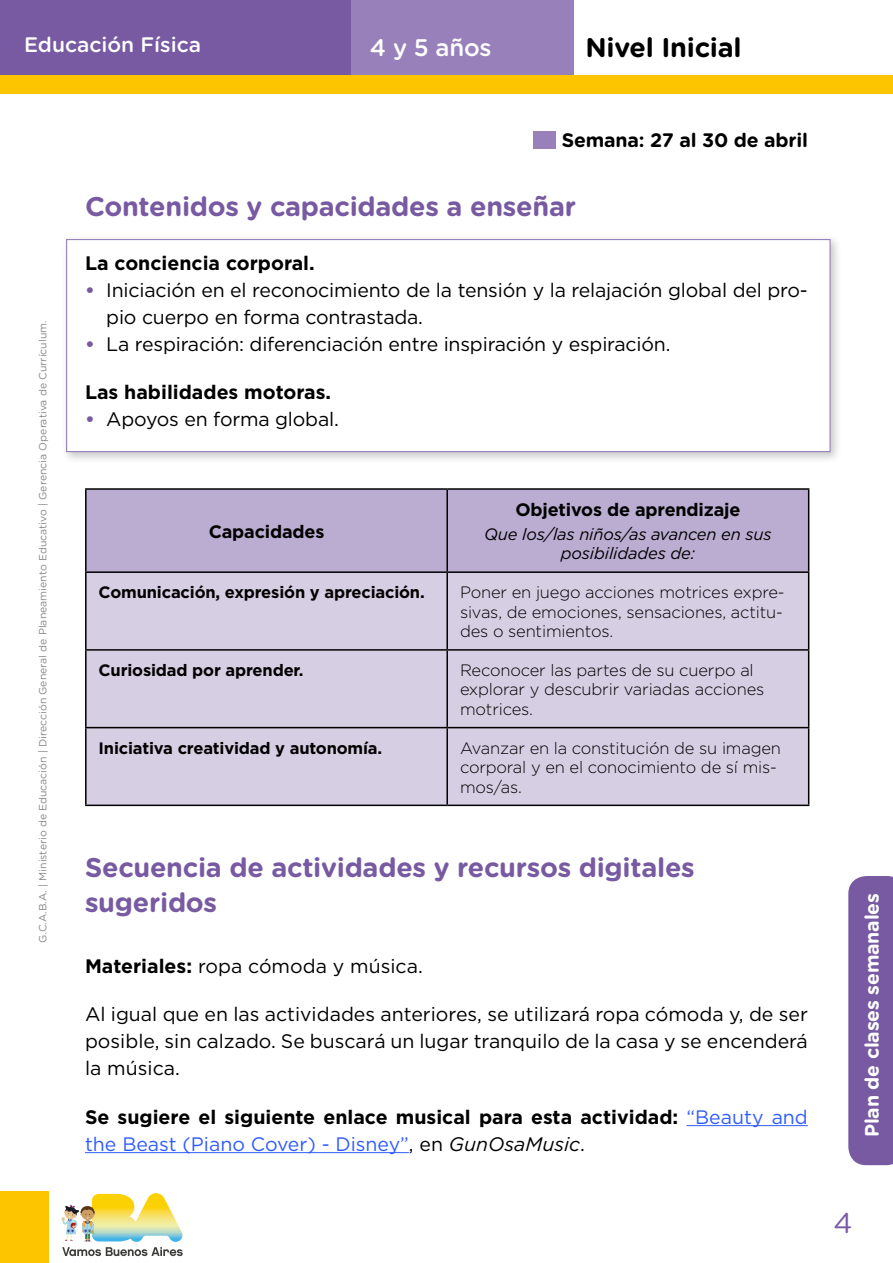
<style>
.page{position:relative;width:893px;height:1263px;background:#fff}
.page>*{position:absolute;margin:0;border:0;box-sizing:border-box;transform-origin:0 0}
.t1{font:28.5px "Gotham Rounded";color:#785aa2}
.t2{font:700 27px/34.5px "Gotham Rounded";letter-spacing:-.01em;color:#785aa2}
.t3{font:700 27px "Gotham Rounded";letter-spacing:-.01em;color:#000}
.t4{font:500 24px "Gotham Rounded";color:#fff}
.t5{font:500 21px "Gotham Rounded";color:#fff}
.t6{font:19.5px/27px "Gotham";letter-spacing:-.01em;color:#000}
.t7{font:700 19.5px/27px "Gotham";color:#000}
.t8{font:700 19.5px "Gotham Rounded";letter-spacing:-.01em;color:#fff}
.t9{font:700 19.5px "Gotham Rounded";letter-spacing:-.01em;color:#000}
.t10{font:700 18px "Gotham";letter-spacing:-.01em;color:#000}
.t11{font:300 16.5px/19.5px "Gotham";letter-spacing:-.01em;color:#000}
.t12{font:700 16.5px "Gotham";letter-spacing:-.01em;color:#000}
.t13{font:italic 16.5px/19.5px "Gotham";letter-spacing:-.01em;color:#000;text-align:center}
.t14{font:10.5px "Gotham Rounded";color:#878787}
.s1{font-weight:700;color:#785aa2}
.s2{font-weight:700}
.s3{font-weight:400;color:#305cff}
.s4{font-weight:400}
.s5{font-weight:400;font-style:italic}
</style>
<div class="page">
<div style="left:0;top:1191px;width:48px;height:72px;background:#fdc500"></div>
<div style="left:0;top:0;width:351px;height:78px;background:#785aa2"></div>
<div style="left:351px;top:0;width:223px;height:78px;background:#9880ba"></div>
<div style="left:0;top:75px;width:893px;height:19px;background:#fdc500"></div>
<svg style="left:848px;top:876px;width:45px;height:289px;background:#7c5fa5"></svg>
<svg style="left:61px;top:1193px;width:122px;height:63px"></svg>
<div style="left:61px;top:234px;width:780px;height:230px;background:#000;opacity:.22"></div>
<div style="left:66px;top:239px;width:765px;height:213px;background:#fff;border:1px solid #9880ba"></div>
<hr style="left:686px;top:1125px;width:122px;height:1px;background:#305cff">
<hr style="left:85px;top:1152px;width:324px;height:1px;background:#305cff">
<div style="left:534px;top:131px;width:22px;height:18px;background:#9880ba"></div>
<div style="left:87px;top:490px;width:721px;height:81px;background:#bbacd1"></div>
<div style="left:87px;top:573px;width:721px;height:231px;background:#d6cee3"></div>
<hr style="left:85px;top:488px;width:362px;height:2px;background:#000">
<hr style="left:85px;top:490px;width:2px;height:81px;background:#000">
<hr style="left:447px;top:488px;width:362px;height:2px;background:#000">
<hr style="left:446px;top:490px;width:2px;height:81px;background:#000">
<hr style="left:808px;top:490px;width:1px;height:81px;background:#000">
<hr style="left:85px;top:571px;width:362px;height:2px;background:#000">
<hr style="left:85px;top:573px;width:2px;height:76px;background:#000">
<hr style="left:447px;top:571px;width:362px;height:2px;background:#000">
<hr style="left:446px;top:573px;width:2px;height:76px;background:#000">
<hr style="left:808px;top:573px;width:1px;height:76px;background:#000">
<hr style="left:85px;top:649px;width:362px;height:2px;background:#000">
<hr style="left:85px;top:651px;width:2px;height:76px;background:#000">
<hr style="left:447px;top:649px;width:362px;height:2px;background:#000">
<hr style="left:446px;top:651px;width:2px;height:76px;background:#000">
<hr style="left:808px;top:651px;width:1px;height:76px;background:#000">
<hr style="left:85px;top:727px;width:362px;height:1px;background:#000">
<hr style="left:85px;top:728px;width:2px;height:76px;background:#000">
<hr style="left:447px;top:727px;width:362px;height:1px;background:#000">
<hr style="left:446px;top:728px;width:2px;height:76px;background:#000">
<hr style="left:808px;top:728px;width:1px;height:76px;background:#000">
<hr style="left:85px;top:804px;width:362px;height:2px;background:#000">
<hr style="left:447px;top:804px;width:362px;height:2px;background:#000">
<p class="t5" style="left:24px;top:30px;width:179px">Educación Física</p>
<p class="t4" style="left:370px;top:31px;width:123px">4 y 5 años</p>
<h2 class="t3" style="left:585px;top:28px;width:158px">Nivel Inicial</h2>
<p class="t14" style="left:36px;top:943px;width:624px;rotate:-90deg">G.C.A.B.A. | Ministerio de Educación | Dirección General de Planeamiento Educativo | Gerencia Operativa de Currículum.</p>
<p class="t9" style="left:562px;top:126px;width:248px">Semana: 27 al 30 de abril</p>
<h2 class="t2" style="left:85px;top:188px;width:493px">Contenidos y capacidades a enseñar</h2>
<p class="t7" style="left:85px;top:250px;width:231px">La conciencia corporal.</p>
<p class="t6" style="left:106px;top:276px;width:703px;text-indent:-21px"><span class="s1">•</span> Iniciación en el reconocimiento de la tensión y la relajación global del pro&shy;pio cuerpo en forma contrastada.</p>
<p class="t6" style="left:85px;top:330px;width:587px"><span class="s1">•</span> La respiración: diferenciación entre inspiración y espiración.</p>
<p class="t7" style="left:85px;top:379px;width:248px">Las habilidades motoras.</p>
<p class="t6" style="left:85px;top:406px;width:255px"><span class="s1">•</span> Apoyos en forma global.</p>
<p class="t10" style="left:209px;top:519px;width:117px">Capacidades</p>
<p class="t10" style="left:515px;top:498px;width:227px">Objetivos de aprendizaje</p>
<p class="t13" style="left:484px;top:524px;width:289px">Que los/las niños/as avancen en sus posibilidades de:</p>
<p class="t12" style="left:99px;top:581px;width:328px">Comunicación, expresión y apreciación.</p>
<p class="t11" style="left:460px;top:582px;width:326px;text-align:justify">Poner en juego acciones motrices expre&shy;sivas, de emociones, sensaciones, actitu&shy;des o sentimientos.</p>
<p class="t12" style="left:99px;top:659px;width:207px">Curiosidad por aprender.</p>
<p class="t11" style="left:460px;top:660px;width:306px">Reconocer las partes de su cuerpo al explorar y descubrir variadas acciones motrices.</p>
<p class="t12" style="left:99px;top:737px;width:285px">Iniciativa creatividad y autonomía.</p>
<p class="t11" style="left:460px;top:737px;width:323px">Avanzar en la constitución de su imagen corporal y en el conocimiento de sí mis&shy;mos/as.</p>
<h2 class="t2" style="left:85px;top:849px;width:611px">Secuencia de actividades y recursos digitales sugeridos</h2>
<p class="t6" style="left:85px;top:952px;width:339px"><span class="s2">Materiales:</span> ropa cómoda y música.</p>
<p class="t6" style="left:85px;top:1000px;width:724px;text-align:justify">Al igual que en las actividades anteriores, se utilizará ropa cómoda y, de ser posible, sin calzado. Se buscará un lugar tranquilo de la casa y se encenderá la música.</p>
<p class="t7" style="left:85px;top:1103px;width:724px">Se sugiere el siguiente enlace musical para esta actividad: <span class="s3">“Beauty and the Beast (Piano Cover) - Disney”</span><span class="s4">, en</span> <span class="s5">GunOsaMusic</span><span class="s4">.</span></p>
<p class="t8" style="left:858px;top:1137px;width:246px;rotate:-90deg">Plan de clases semanales</p>
<h1 class="t1" style="left:833px;top:1203px;width:21px">4</h1>
</div>
